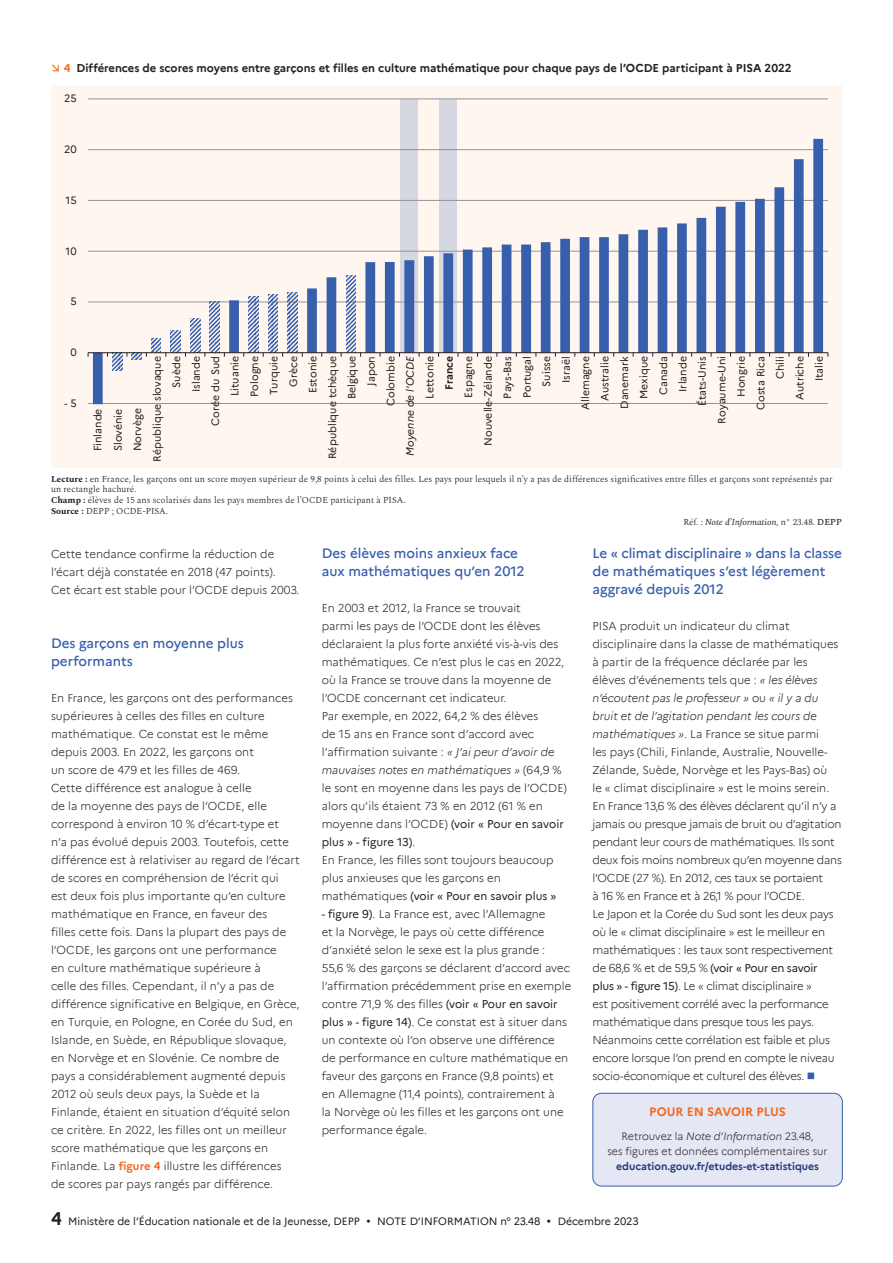
<style>
.page{position:relative;width:893px;height:1263px;background:#fff}
.page>*{position:absolute;margin:0;border:0;box-sizing:border-box;transform-origin:0 0}
.t1{font:500 13.5px/18px "Marianne";color:#375fac}
.t2{font:700 12px "Marianne";color:#f36a21}
.t3{font:300 11.25px/18px "Marianne";color:#231f20}
.t4{font:300 11.25px/18px "Marianne";letter-spacing:-.02em;color:#231f20}
.t5{font:700 11.25px "Marianne";color:#231f20}
.t6{font:700 11.25px "Marianne";color:#f36a21}
.t7{font:10.5px/19.5px "Marianne";color:#231f20;text-align:right}
.t8{font:300 10.5px/15px "Marianne";color:#231f20;text-align:center}
.t9{font:700 10.5px "Marianne";color:#233b7d}
.t10{font:italic 10.5px "Marianne";letter-spacing:.005em;color:#231f20}
.t11{font:700 10.5px "Marianne";color:#231f20}
.t12{font:300 9px "Spectral";letter-spacing:.005em;color:#231f20}
.t13{font:italic 9px "Spectral";color:#231f20}
.s1{font-weight:700}
.s2{font-weight:300;font-style:normal}
.s3{font-weight:500;font-style:normal}
.s4{font-weight:700;color:#f36a21}
.s5{font-style:italic}
.s6{font-weight:400}
.s7{color:#375fac}
.s8{font-weight:700;font-size:18px}
</style>
<div class="page">
<div style="left:593px;top:1093px;width:249px;height:93px;background:#e5e7f4;border-radius:9px"></div>
<div style="left:592px;top:1093px;width:251px;height:93px;border:1px solid #375fac;border-radius:9px"></div>
<div style="left:51px;top:85px;width:791px;height:383px;background:#fef6ef"></div>
<div style="left:400px;top:99px;width:17px;height:254px;background:#d6d8e1"></div>
<div style="left:439px;top:99px;width:18px;height:254px;background:#d6d8e1"></div>
<hr style="left:88px;top:403px;width:740px;height:1px;background:#939598">
<hr style="left:88px;top:302px;width:740px;height:1px;background:#939598">
<hr style="left:88px;top:251px;width:740px;height:1px;background:#939598">
<hr style="left:88px;top:200px;width:740px;height:1px;background:#939598">
<hr style="left:88px;top:149px;width:740px;height:1px;background:#939598">
<hr style="left:88px;top:99px;width:740px;height:1px;background:#939598">
<svg style="left:93px;top:139px;width:730px;height:265px"></svg>
<hr style="left:88px;top:352px;width:740px;height:1px;background:#231f20">
<p class="t5" style="left:77px;top:59px;width:716px">Différences de scores moyens entre garçons et filles en culture mathématique pour chaque pays de l’OCDE participant à PISA 2022</p>
<p class="t6" style="left:64px;top:59px;width:8px">4</p>
<p class="t7" style="left:64px;top:88px;width:14px">25</p>
<p class="t7" style="left:64px;top:139px;width:14px">20</p>
<p class="t7" style="left:66px;top:190px;width:13px">15</p>
<p class="t7" style="left:66px;top:240px;width:13px">10</p>
<p class="t7" style="left:71px;top:291px;width:8px">5</p>
<p class="t7" style="left:71px;top:342px;width:8px">0</p>
<p class="t7" style="left:64px;top:393px;width:14px">- 5</p>
<p class="t7" style="left:87px;top:451px;width:44px;rotate:-90deg">Finlande</p>
<p class="t7" style="left:107px;top:451px;width:44px;rotate:-90deg">Slovénie</p>
<p class="t7" style="left:127px;top:451px;width:45px;rotate:-90deg">Norvège</p>
<p class="t7" style="left:146px;top:462px;width:107px;rotate:-90deg">République slovaque</p>
<p class="t7" style="left:166px;top:388px;width:33px;rotate:-90deg">Suède</p>
<p class="t7" style="left:185px;top:392px;width:38px;rotate:-90deg">Islande</p>
<p class="t7" style="left:205px;top:425px;width:71px;rotate:-90deg">Corée du Sud</p>
<p class="t7" style="left:224px;top:396px;width:42px;rotate:-90deg">Lituanie</p>
<p class="t7" style="left:244px;top:397px;width:42px;rotate:-90deg">Pologne</p>
<p class="t7" style="left:263px;top:395px;width:41px;rotate:-90deg">Turquie</p>
<p class="t7" style="left:283px;top:387px;width:32px;rotate:-90deg">Grèce</p>
<p class="t7" style="left:302px;top:393px;width:39px;rotate:-90deg">Estonie</p>
<p class="t7" style="left:322px;top:459px;width:105px;rotate:-90deg">République tchèque</p>
<p class="t7" style="left:341px;top:399px;width:45px;rotate:-90deg">Belgique</p>
<p class="t7" style="left:361px;top:386px;width:31px;rotate:-90deg">Japon</p>
<p class="t7" style="left:380px;top:406px;width:51px;rotate:-90deg">Colombie</p>
<p class="t10" style="left:402px;top:456px;width:101px;rotate:-90deg">Moyenne de l'OCDE</p>
<p class="t7" style="left:419px;top:399px;width:44px;rotate:-90deg">Lettonie</p>
<p class="t11" style="left:441px;top:390px;width:36px;rotate:-90deg">France</p>
<p class="t7" style="left:458px;top:446px;width:91px;rotate:-90deg">Espagne<br>Nouvelle-Zélande<br>Pays-Bas<br>Portugal<br>Suisse<br>Israël<br>Allemagne<br>Australie<br>Danemark<br>Mexique<br>Canada<br>Irlande<br>États-Unis<br>Royaume-Uni<br>Hongrie<br>Costa Rica<br>Chili<br>Autriche<br>Italie</p>
<p class="t12" style="left:51px;top:472px;width:783px"><span class="s1">Lecture :</span> en France, les garçons ont un score moyen supérieur de 9,8 points à celui des filles. Les pays pour lesquels il n’y a pas de différences significatives entre filles et garçons sont représentés par</p>
<p class="t12" style="left:51px;top:483px;width:87px">un rectangle hachuré.</p>
<p class="t12" style="left:51px;top:494px;width:356px"><span class="s1">Champ :</span> élèves de 15 ans scolarisés dans les pays membres de l’OCDE participant à PISA.</p>
<p class="t12" style="left:51px;top:504px;width:119px"><span class="s1">Source :</span> DEPP ; OCDE-PISA.</p>
<p class="t13" style="left:683px;top:515px;width:160px"><span class="s2">Réf. :</span> Note d’Information, <span class="s2">n° 23.48.</span> <span class="s3">DEPP</span></p>
<p class="t3" style="left:51px;top:544px;width:250px">Cette tendance confirme la réduction de l’écart déjà constatée en 2018 (47 points).<br>Cet écart est stable pour l’OCDE depuis 2003.</p>
<p class="t1" style="left:51px;top:633px;width:194px">Des garçons en moyenne plus performants</p>
<p class="t3" style="left:51px;top:688px;width:250px">En France, les garçons ont des performances supérieures à celles des filles en culture mathématique. Ce constat est le même depuis 2003. En 2022, les garçons ont<br>un score de 479 et les filles de 469.<br>Cette différence est analogue à celle<br>de la moyenne des pays de l’OCDE, elle correspond à environ 10 % d’écart-type et<br>n’a pas évolué depuis 2003. Toutefois, cette différence est à relativiser au regard de l’écart de scores en compréhension de l’écrit qui<br>est deux fois plus importante qu’en culture mathématique en France, en faveur des<br>filles cette fois. Dans la plupart des pays de l’OCDE, les garçons ont une performance<br>en culture mathématique supérieure à<br>celle des filles. Cependant, il n’y a pas de différence significative en Belgique, en Grèce, en Turquie, en Pologne, en Corée du Sud, en Islande, en Suède, en République slovaque, en Norvège et en Slovénie. Ce nombre de pays a considérablement augmenté depuis 2012 où seuls deux pays, la Suède et la Finlande, étaient en situation d’équité selon ce critère. En 2022, les filles ont un meilleur score mathématique que les garçons en Finlande. La <span class="s4">figure 4</span> illustre les différences<br>de scores par pays rangés par différence.</p>
<p class="t1" style="left:322px;top:543px;width:204px">Des élèves moins anxieux face aux mathématiques qu’en 2012</p>
<p class="t3" style="left:322px;top:598px;width:247px">En 2003 et 2012, la France se trouvait<br>parmi les pays de l’OCDE dont les élèves déclaraient la plus forte anxiété vis-à-vis des mathématiques. Ce n’est plus le cas en 2022, où la France se trouve dans la moyenne de l’OCDE concernant cet indicateur.<br>Par exemple, en 2022, 64,2 % des élèves<br>de 15 ans en France sont d’accord avec l’affirmation suivante : <span class="s5">« J’ai peur d’avoir de mauvaises notes en mathématiques »</span> (64,9 % le sont en moyenne dans les pays de l’OCDE) alors qu’ils étaient 73 % en 2012 (61 % en moyenne dans l’OCDE) <span class="s6">(voir « Pour en savoir plus » - figure 13)</span>.<br>En France, les filles sont toujours beaucoup plus anxieuses que les garçons en mathématiques <span class="s6">(voir « Pour en savoir plus »</span></p>
<p class="t3" style="left:322px;top:904px;width:251px"><span class="s6">- figure 9)</span>. La France est, avec l’Allemagne<br>et la Norvège, le pays où cette différence d’anxiété selon le sexe est la plus grande :<br>55,6 % des garçons se déclarent d’accord avec l’affirmation précédemment prise en exemple contre 71,9 % des filles <span class="s6">(voir « Pour en savoir plus » - figure 14)</span>. Ce constat est à situer dans un contexte où l’on observe une différence de performance en culture mathématique en faveur des garçons en France (9,8 points) et<br>en Allemagne (11,4 points), contrairement à<br>la Norvège où les filles et les garçons ont une performance égale.</p>
<p class="t1" style="left:592px;top:543px;width:251px">Le « climat disciplinaire » dans la classe de mathématiques s’est légèrement aggravé depuis 2012</p>
<p class="t4" style="left:592px;top:616px;width:251px">PISA produit un indicateur du climat disciplinaire dans la classe de mathématiques à partir de la fréquence déclarée par les élèves d’événements tels que : <span class="s5">« les élèves n’écoutent pas le professeur »</span> ou <span class="s5">« il y a du bruit et de l’agitation pendant les cours de mathématiques »</span>. La France se situe parmi<br>les pays (Chili, Finlande, Australie, Nouvelle-Zélande, Suède, Norvège et les Pays-Bas) où<br>le « climat disciplinaire » est le moins serein.<br>En France 13,6 % des élèves déclarent qu’il n’y a jamais ou presque jamais de bruit ou d’agitation pendant leur cours de mathématiques. Ils sont deux fois moins nombreux qu’en moyenne dans l’OCDE (27 %). En 2012, ces taux se portaient<br>à 16 % en France et à 26,1 % pour l’OCDE.<br>Le Japon et la Corée du Sud sont les deux pays où le « climat disciplinaire » est le meilleur en mathématiques : les taux sont respectivement de 68,6 % et de 59,5 % <span class="s6">(voir « Pour en savoir<br>plus » - figure 15)</span>. Le « climat disciplinaire »<br>est positivement corrélé avec la performance mathématique dans presque tous les pays.<br>Néanmoins cette corrélation est faible et plus encore lorsque l’on prend en compte le niveau socio-économique et culturel des élèves. <span class="s7">■</span></p>
<p class="t2" style="left:649px;top:1102px;width:138px">POUR EN SAVOIR PLUS</p>
<p class="t8" style="left:607px;top:1127px;width:222px">Retrouvez la <span class="s5">Note d’Information</span> 23.48,<br>ses figures et données complémentaires sur</p>
<p class="t9" style="left:616px;top:1158px;width:204px">education.gouv.fr/etudes-et-statistiques</p>
<p class="t7" style="left:51px;top:1211px;width:589px"><span class="s8">4</span> Ministère de l’Éducation nationale et de la Jeunesse, DEPP • NOTE D’INFORMATION n° 23.48 • Décembre 2023</p>
</div>
